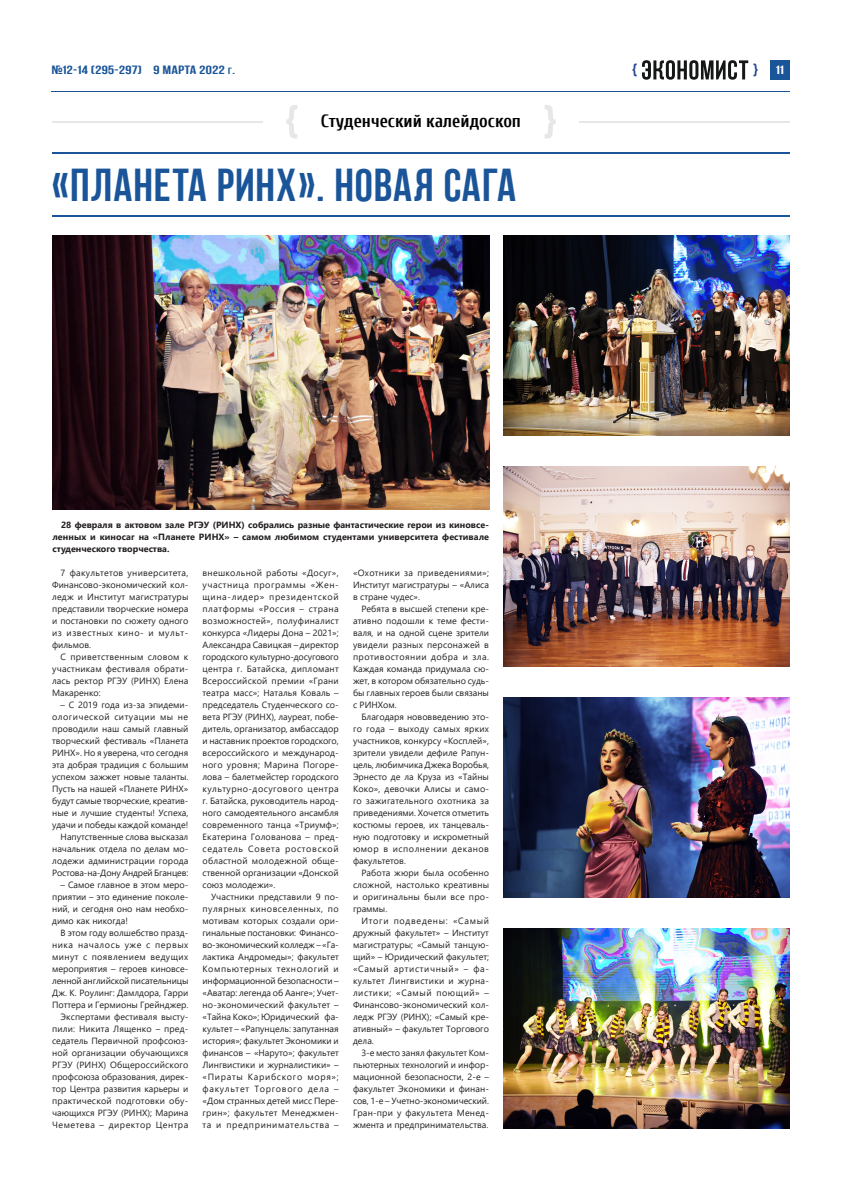
<style>
.page{position:relative;width:842px;height:1191px;background:#fff}
.page>*{position:absolute;margin:0;border:0;box-sizing:border-box;transform-origin:0 0}
.Заголовок{font:46px "AA Bebas Neue";letter-spacing:.04em;color:#1a5599}
.Заголовок-2{font:700 18px "Cuprum";color:#000}
.t1{font:12px "AA Bebas Neue";letter-spacing:.025em;color:#1a5599;scale:1.33 1}
.t2{font:12px "AA Bebas Neue";color:#fff;scale:1.33 1}
.Заголовок-3{font:9px/12px "Segoe UI";color:#231f20;text-align:justify}
.Заголовок-4{font:700 9px/12px "Segoe UI";color:#231f20;text-align:justify}
.s1{font-size:9px}
</style>
<div class="page">
<div style="left:770px;top:60px;width:20px;height:20px;background:#1a5599"></div>
<svg style="left:632px;top:60px;width:126px;height:20px"></svg>
<hr style="left:52px;top:91px;width:738px;height:1px;background:#1a5599">
<img style="left:52px;top:235px;width:437px;height:274px">
<img style="left:503px;top:235px;width:287px;height:201px">
<img style="left:503px;top:466px;width:287px;height:201px">
<img style="left:503px;top:697px;width:287px;height:200px">
<img style="left:503px;top:928px;width:287px;height:200px">
<hr style="left:52px;top:152px;width:737px;height:1px;background:#1a5599">
<hr style="left:52px;top:215px;width:737px;height:1px;background:#1a5599">
<svg style="left:286px;top:105px;width:11px;height:33px"></svg>
<svg style="left:545px;top:105px;width:11px;height:33px"></svg>
<hr style="left:579px;top:121px;width:210px;height:1px;background:#e6e7e9">
<hr style="left:52px;top:121px;width:211px;height:1px;background:#e6e7e9">
<h3 class="t1" style="left:52px;top:63px;width:139px">№12-14 (295-297) 9 марта 2022 <span class="s1">г</span>.</h3>
<h3 class="t2" style="left:776px;top:63px;width:7px">11</h3>
<p class="Заголовок-2" style="left:321px;top:111px;width:202px">Студенческий калейдоскоп</p>
<p class="Заголовок" style="left:52px;top:159px;width:465px">«Планета РИНХ». новая сага</p>
<p class="Заголовок-4" style="left:52px;top:518px;width:438px;text-indent:9px">28 февраля в актовом зале РГЭУ (РИНХ) собрались разные фантастические герои из киновсе&shy;ленных и киносаг на «Планете РИНХ» – самом любимом студентами университета фестивале студенческого творчества.</p>
<p class="Заголовок-3" style="left:52px;top:566px;width:138px;text-indent:9px">7 факультетов университета, Финансово-экономический кол&shy;ледж и Институт магистратуры представили творческие номера и постановки по сюжету одного из известных кино- и мульт&shy;фильмов.</p>
<p class="Заголовок-3" style="left:52px;top:650px;width:138px;text-indent:9px">С приветственным словом к участникам фестиваля обрати&shy;лась ректор РГЭУ (РИНХ) Елена Макаренко:</p>
<p class="Заголовок-3" style="left:52px;top:698px;width:138px;text-indent:9px">– С 2019 года из-за эпидеми&shy;ологической ситуации мы не проводили наш самый главный творческий фестиваль «Планета РИНХ». Но я уверена, что сегодня эта добрая традиция с большим успехом зажжет новые таланты.<br>Пусть на нашей «Планете РИНХ» будут самые творческие, креатив&shy;ные и лучшие студенты! Успеха, удачи и победы каждой команде!</p>
<p class="Заголовок-3" style="left:52px;top:830px;width:138px;text-indent:9px">Напутственные слова высказал начальник отдела по делам мо&shy;лодежи администрации города Ростова-на-Дону Андрей Бганцев:</p>
<p class="Заголовок-3" style="left:52px;top:878px;width:138px;text-indent:9px">– Самое главное в этом меро&shy;приятии – это единение поколе&shy;ний, и сегодня оно нам необхо&shy;димо как никогда!</p>
<p class="Заголовок-3" style="left:52px;top:926px;width:138px;text-indent:9px">В этом году волшебство празд&shy;ника началось уже с первых минут с появлением ведущих мероприятия – героев киновсе&shy;ленной английской писательницы Дж. К. Роулинг: Дамлдора, Гарри Поттера и Гермионы Грейнджер.</p>
<p class="Заголовок-3" style="left:52px;top:1010px;width:138px;text-indent:9px">Экспертами фестиваля высту&shy;пили: Никита Лященко – пред&shy;седатель Первичной профсоюз&shy;ной организации обучающихся РГЭУ (РИНХ) Общероссийского профсоюза образования, дирек&shy;тор Центра развития карьеры и практической подготовки обу&shy;чающихся РГЭУ (РИНХ); Марина Чеметева – директор Центра</p>
<p class="Заголовок-3" style="left:203px;top:566px;width:138px">внешкольной работы «Досуг», участница программы «Жен&shy;щина-лидер» президентской платформы «Россия – страна возможностей», полуфиналист конкурса «Лидеры Дона – 2021»; Александра Савицкая – директор городского культурно-досугового центра г. Батайска, дипломант Всероссийской премии «Грани театра масс»; Наталья Коваль – председатель Студенческого со&shy;вета РГЭУ (РИНХ), лауреат, побе&shy;дитель, организатор, амбассадор и наставник проектов городского, всероссийского и международ&shy;ного уровня; Марина Погоре&shy;лова – балетмейстер городского культурно-досугового центра г. Батайска, руководитель народ&shy;ного самодеятельного ансамбля современного танца «Триумф»; Екатерина Голованова – пред&shy;седатель Совета ростовской областной молодежной обще&shy;ственной организации «Донской союз молодежи».</p>
<p class="Заголовок-3" style="left:203px;top:890px;width:138px;text-indent:9px">Участники представили 9 по&shy;пулярных киновселенных, по мотивам которых создали ори&shy;гинальные постановки: Финансо&shy;во-экономический колледж – «Га&shy;лактика Андромеды»; факультет Компьютерных технологий и информационной безопасности – «Аватар: легенда об Аанге»; Учет&shy;но-экономический факультет – «Тайна Коко»; Юридический фа&shy;культет – «Рапунцель: запутанная история»; факультет Экономики и финансов – «Наруто»; факультет Лингвистики и журналистики» – «Пираты Карибского моря»; факультет Торгового дела – «Дом странных детей мисс Пере&shy;грин»; факультет Менеджмен&shy;та и предпринимательства –</p>
<p class="Заголовок-3" style="left:353px;top:566px;width:138px">«Охотники за приведениями»; Институт магистратуры – «Алиса в стране чудес».</p>
<p class="Заголовок-3" style="left:353px;top:602px;width:138px;text-indent:9px">Ребята в высшей степени кре&shy;ативно подошли к теме фести&shy;валя, и на одной сцене зрители увидели разных персонажей в противостоянии добра и зла.<br>Каждая команда придумала сю&shy;жет, в котором обязательно судь&shy;бы главных героев были связаны с РИНХом.</p>
<p class="Заголовок-3" style="left:353px;top:710px;width:138px;text-indent:9px">Благодаря нововведению это&shy;го года – выходу самых ярких участников, конкурсу «Косплей», зрители увидели дефиле Рапун&shy;цель, любимчика Джека Воробья, Эрнесто де ла Круза из «Тайны Коко», девочки Алисы и само&shy;го зажигательного охотника за приведениями. Хочется отметить костюмы героев, их танцеваль&shy;ную подготовку и искрометный юмор в исполнении деканов факультетов.</p>
<p class="Заголовок-3" style="left:353px;top:866px;width:138px;text-indent:9px">Работа жюри была особенно сложной, настолько креативны и оригинальны были все про&shy;граммы.</p>
<p class="Заголовок-3" style="left:353px;top:914px;width:138px;text-indent:9px">Итоги подведены: «Самый дружный факультет» – Институт магистратуры; «Самый танцую&shy;щий» – Юридический факультет; «Самый артистичный» – фа&shy;культет Лингвистики и журна&shy;листики; «Самый поющий» – Финансово-экономический кол&shy;ледж РГЭУ (РИНХ); «Самый кре&shy;ативный» – факультет Торгового дела.</p>
<p class="Заголовок-3" style="left:353px;top:1046px;width:138px;text-indent:9px">3-е место занял факультет Ком&shy;пьютерных технологий и инфор&shy;мационной безопасности, 2-е – факультет Экономики и финан&shy;сов, 1-е – Учетно-экономический.<br>Гран-при у факультета Менед&shy;жмента и предпринимательства.</p>
</div>
